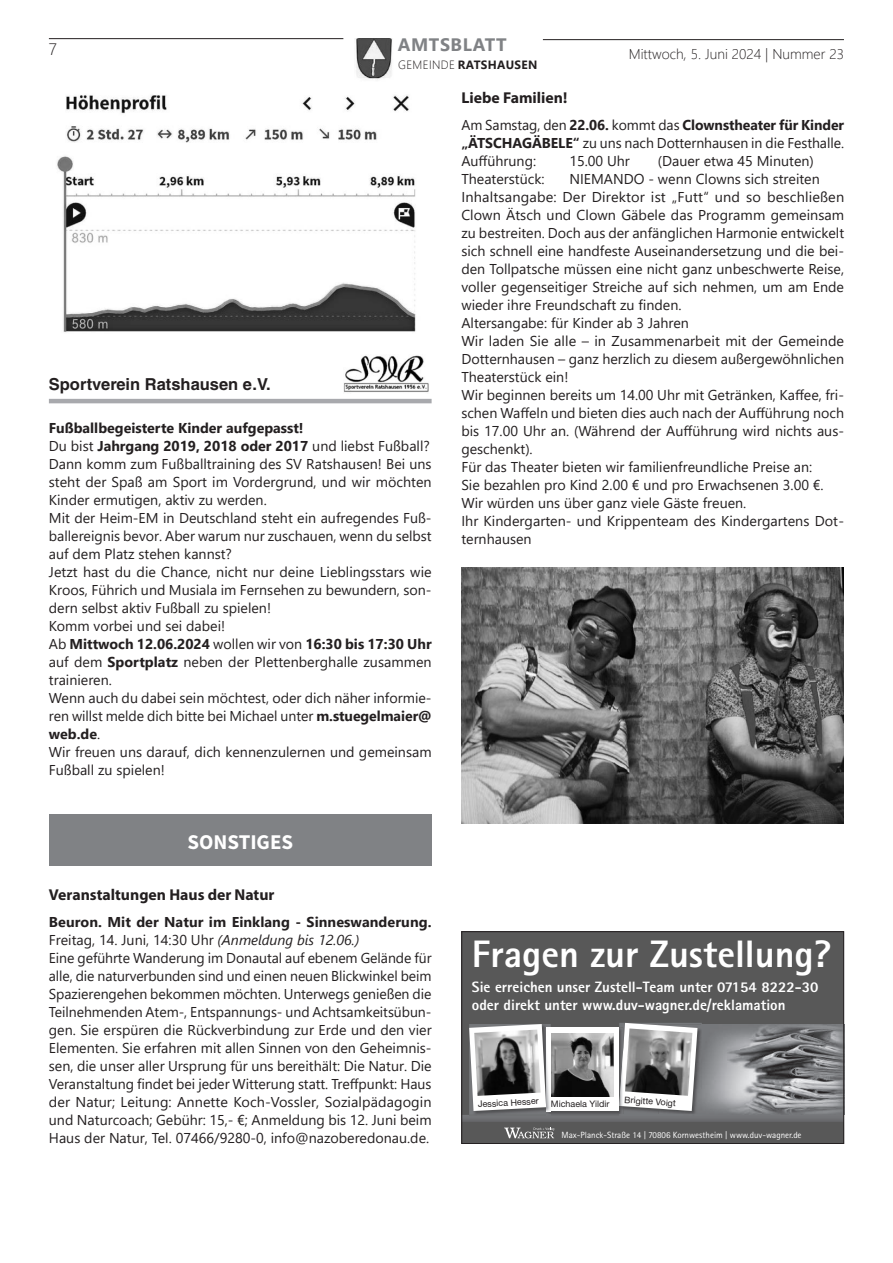
<style>
.page{position:relative;width:893px;height:1263px;background:#fff}
.page>*{position:absolute;margin:0;border:0;box-sizing:border-box;transform-origin:0 0}
.t1{font:800 38.25px "Rotis Sans Serif Std";color:#fff}
.t2{font:700 18px "Segoe UI";letter-spacing:.03em;color:#808285}
.t3{font:700 16.5px "Helvetica LT Std";color:#231f20}
.t4{font:300 16.5px "Segoe UI";color:#231f20}
.t5{font:700 15.75px "Myriad Pro";color:#231f20}
.t6{font:800 15px/18px "Rotis Sans Serif Std";color:#fff}
.t7{font:14.25px/18px "Segoe UI";color:#231f20}
.t8{font:300 14.25px "Segoe UI";color:#231f20}
.t9{font:700 12px "Segoe UI";letter-spacing:.03em;color:#231f20}
.t10{font:9px "Rotis Sans Serif Std";color:#fff}
.t11{font:9px "Helvetica Neue LT Std";color:#231f20}
.s1{font-weight:300}
.s2{font-weight:700}
.s3{font-style:italic}
</style>
<div class="page">
<hr style="left:49px;top:38px;width:294px;height:1px;background:#231f20">
<hr style="left:543px;top:39px;width:301px;height:1px;background:#231f20">
<img style="left:355px;top:38px;width:37px;height:42px">
<img style="left:57px;top:95px;width:359px;height:237px">
<hr style="left:49px;top:399px;width:383px;height:4px;background:#a8a9ad">
<img style="left:343px;top:355px;width:86px;height:38px">
<div style="left:49px;top:814px;width:383px;height:51px;background:#808285"></div>
<img style="left:461px;top:567px;width:383px;height:257px">
<div style="left:461px;top:931px;width:383px;height:213px;background:#585858"></div>
<img style="left:697px;top:1023px;width:145px;height:92px">
<img style="left:697px;top:1024px;width:5px;height:90px">
<img style="left:551px;top:1114px;width:68px;height:1px">
<div style="left:546px;top:1028px;width:73px;height:83px;background:#fff"></div>
<img style="left:551px;top:1033px;width:63px;height:63px">
<img style="left:463px;top:1115px;width:379px;height:7px">
<img style="left:551px;top:1115px;width:151px;height:1px">
<svg style="left:619px;top:1023px;width:78px;height:93px;background:#989899"></svg>
<svg style="left:469px;top:1024px;width:82px;height:92px;background:#a0a0a0"></svg>
<svg style="left:504px;top:1127px;width:50px;height:11px"></svg>
<div style="left:461px;top:931px;width:383px;height:213px;border:1px solid #231f20"></div>
<p class="t4" style="left:49px;top:34px;width:10px">7</p>
<p class="t2" style="left:398px;top:28px;width:110px">AMTSBLATT</p>
<p class="t9" style="left:398px;top:54px;width:141px"><span class="s1">GEMEINDE</span> RATSHAUSEN</p>
<p class="t8" style="left:629px;top:41px;width:217px">Mittwoch, 5. Juni 2024 | Nummer 23</p>
<p class="t5" style="left:461px;top:88px;width:107px">Liebe Familien!</p>
<p class="t7" style="left:461px;top:114px;width:384px;text-align:justify">Am Samstag, den <span class="s2">22.06.</span> kommt das <span class="s2">Clownstheater für Kinder „ÄTSCHAGÄBELE“</span> zu uns nach Dotternhausen in die Festhalle.<br>Aufführung:</p>
<p class="t7" style="left:569px;top:150px;width:62px">15.00 Uhr</p>
<p class="t7" style="left:658px;top:150px;width:157px">(Dauer etwa 45 Minuten)</p>
<p class="t3" style="left:49px;top:374px;width:223px">Sportverein Ratshausen e.V.</p>
<p class="t7" style="left:49px;top:417px;width:384px"><span class="s2">Fußballbegeisterte Kinder aufgepasst!<br></span>Du bist <span class="s2">Jahrgang 2019, 2018 oder 2017</span> und liebst Fußball?<br>Dann komm zum Fußballtraining des SV Ratshausen! Bei uns steht der Spaß am Sport im Vordergrund, und wir möchten Kinder ermutigen, aktiv zu werden.<br>Mit der Heim-EM in Deutschland steht ein aufregendes Fuß&shy;ballereignis bevor. Aber warum nur zuschauen, wenn du selbst auf dem Platz stehen kannst?<br>Jetzt hast du die Chance, nicht nur deine Lieblingsstars wie Kroos, Führich und Musiala im Fernsehen zu bewundern, son&shy;dern selbst aktiv Fußball zu spielen!<br>Komm vorbei und sei dabei!<br>Ab <span class="s2">Mittwoch 12.06.2024</span> wollen wir von <span class="s2">16:30 bis 17:30 Uhr </span>auf dem <span class="s2">Sportplatz</span> neben der Plettenberghalle zusammen trainieren.<br>Wenn auch du dabei sein möchtest, oder dich näher informie&shy;ren willst melde dich bitte bei Michael unter <span class="s2">m.stuegelmaier@ web.de</span>.<br>Wir freuen uns darauf, dich kennenzulernen und gemeinsam Fußball zu spielen!</p>
<p class="t7" style="left:461px;top:168px;width:384px;text-indent:108px">NIEMANDO - wenn Clowns sich streiten Inhaltsangabe: Der Direktor ist „Futt“ und so beschließen Clown Ätsch und Clown Gäbele das Programm gemeinsam zu bestreiten. Doch aus der anfänglichen Harmonie entwickelt sich schnell eine handfeste Auseinandersetzung und die bei&shy;den Tollpatsche müssen eine nicht ganz unbeschwerte Reise, voller gegenseitiger Streiche auf sich nehmen, um am Ende wieder ihre Freundschaft zu finden.<br>Altersangabe: für Kinder ab 3 Jahren<br>Wir laden Sie alle – in Zusammenarbeit mit der Gemeinde Dotternhausen – ganz herzlich zu diesem außergewöhnlichen Theaterstück ein!<br>Wir beginnen bereits um 14.00 Uhr mit Getränken, Kaffee, fri&shy;schen Waffeln und bieten dies auch nach der Aufführung noch bis 17.00 Uhr an. (Während der Aufführung wird nichts aus&shy;geschenkt).<br>Für das Theater bieten wir familienfreundliche Preise an:<br>Sie bezahlen pro Kind 2.00 € und pro Erwachsenen 3.00 €.<br>Wir würden uns über ganz viele Gäste freuen.<br>Ihr Kindergarten- und Krippenteam des Kindergartens Dot&shy;ternhausen</p>
<p class="t7" style="left:461px;top:168px;width:85px">Theaterstück:</p>
<p class="t5" style="left:49px;top:885px;width:227px">Veranstaltungen Haus der Natur</p>
<p class="t7" style="left:49px;top:911px;width:384px"><span class="s2">Beuron. Mit der Natur im Einklang - Sinneswanderung.<br></span>Freitag, 14. Juni, 14:30 Uhr <span class="s3">(Anmeldung bis 12.06.)<br></span>Eine geführte Wanderung im Donautal auf ebenem Gelände für alle, die naturverbunden sind und einen neuen Blickwinkel beim Spazierengehen bekommen möchten. Unterwegs genießen die Teilnehmenden Atem-, Entspannungs- und Achtsamkeitsübun&shy;gen. Sie erspüren die Rückverbindung zur Erde und den vier Elementen. Sie erfahren mit allen Sinnen von den Geheimnis&shy;sen, die unser aller Ursprung für uns bereithält: Die Natur. Die Veranstaltung findet bei jeder Witterung statt. Treffpunkt: Haus der Natur; Leitung: Annette Koch-Vossler, Sozialpädagogin und Naturcoach; Gebühr: 15,- €; Anmeldung bis 12. Juni beim Haus der Natur, Tel. 07466/9280-0, info@nazoberedonau.de.</p>
<h1 class="t1" style="left:472px;top:930px;width:361px">Fragen zur Zustellung?</h1>
<p class="t6" style="left:472px;top:978px;width:348px">Sie erreichen unser Zustell-Team unter 07154 8222-30 oder direkt unter www.duv-wagner.de/reklamation</p>
<p class="t11" style="left:625px;top:1094px;width:53px;rotate:4deg">Brigitte Voigt</p>
<p class="t11" style="left:478px;top:1099px;width:62px;rotate:-3deg">Jessica Hesser</p>
<p class="t11" style="left:551px;top:1099px;width:60px">Michaela Yildir</p>
<p class="t10" style="left:562px;top:1130px;width:242px">Max-Planck-Straße 14 | 70806 Kornwestheim | www.duv-wagner.de</p>
</div>
